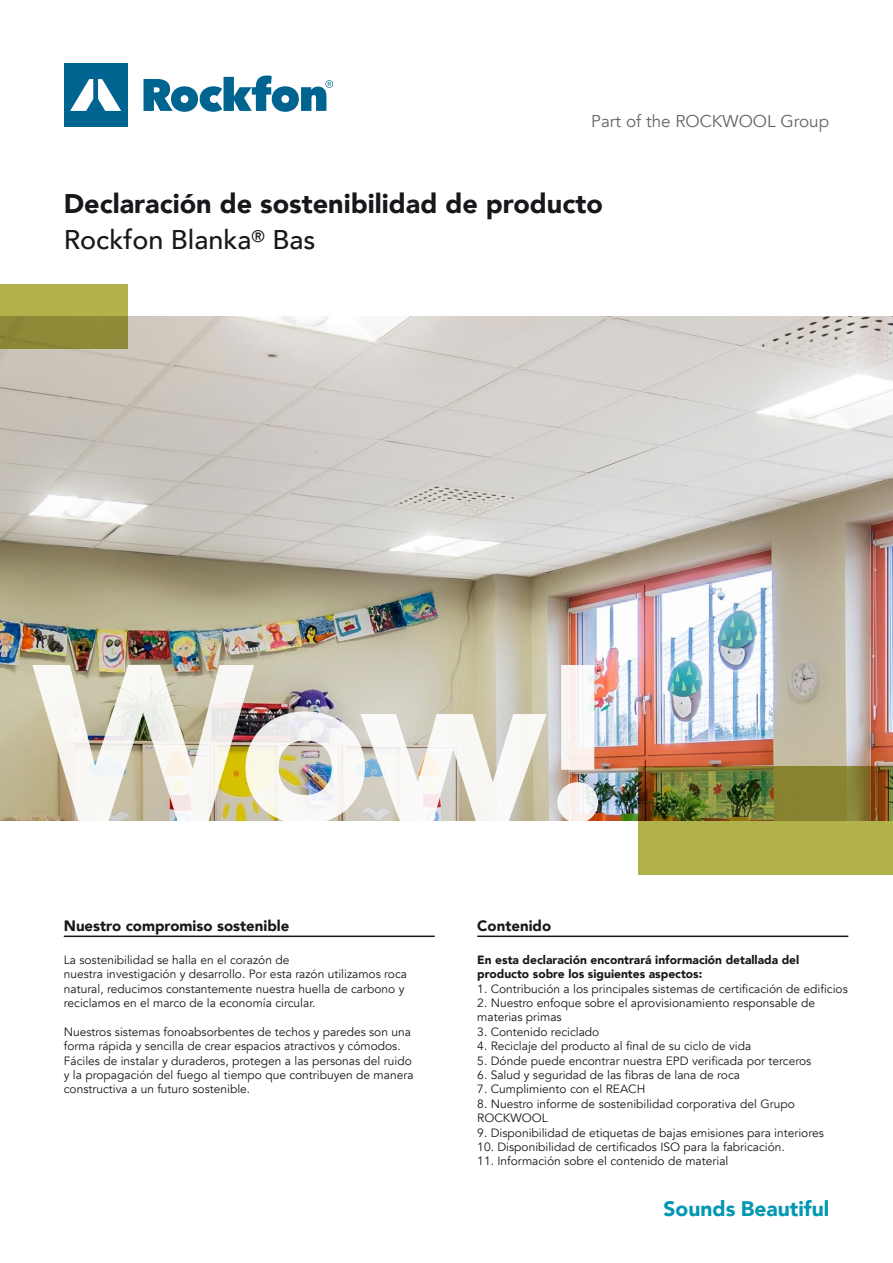
<style>
.page{position:relative;width:893px;height:1263px;background:#fff}
.page>*{position:absolute;margin:0;border:0;box-sizing:border-box;transform-origin:0 0}
.t1{font:900 220.95px "Avenir";color:#fff}
.t2{font:900 27px/35.8px "Avenir";color:#1a171c}
.t3{font:900 21px "Avenir";color:#0098b1}
.t4{font:17.1px "Avenir";color:#646567}
.t5{font:900 15px "Avenir";color:#1a171c}
.t6{font:12px/14.4px "Avenir";color:#1a171c}
.t7{font:900 12px/14.4px "Avenir";color:#1a171c}
.s1{font-weight:500}
</style>
<div class="page">
<svg style="left:144px;top:75px;width:189px;height:37px"></svg>
<div style="left:64px;top:63px;width:64px;height:64px;background:#006490"></div>
<svg style="left:70px;top:79px;width:51px;height:32px"></svg>
<img style="left:0;top:316px;width:893px;height:505px">
<svg style="left:0;top:284px;width:128px;height:64px;background:#9f9d42"></svg>
<img style="left:638px;top:767px;width:255px;height:108px">
<hr style="left:64px;top:935px;width:371px;height:2px;background:#1a171c">
<hr style="left:477px;top:935px;width:371px;height:2px;background:#1a171c">
<h3 class="t4" style="left:591px;top:111px;width:239px">Part of the ROCKWOOL Group</h3>
<h2 class="t2" style="left:64px;top:185px;width:541px">Declaración de sostenibilidad de producto<br><span class="s1">Rockfon Blanka</span><sup>®</sup> <span class="s1">Bas</span></h2>
<h1 class="t1" style="left:33px;top:555px;width:595px">Wow!</h1>
<p class="t5" style="left:64px;top:913px;width:227px">Nuestro compromiso sostenible</p>
<p class="t6" style="left:64px;top:952px;width:345px">La sostenibilidad se halla en el corazón de<br>nuestra investigación y desarrollo. Por esta razón utilizamos roca natural, reducimos constantemente nuestra huella de carbono y reciclamos en el marco de la economía circular.</p>
<p class="t6" style="left:64px;top:1024px;width:351px">Nuestros sistemas fonoabsorbentes de techos y paredes son una forma rápida y sencilla de crear espacios atractivos y cómodos.<br>Fáciles de instalar y duraderos, protegen a las personas del ruido y la propagación del fuego al tiempo que contribuyen de manera constructiva a un futuro sostenible.</p>
<p class="t5" style="left:477px;top:913px;width:75px">Contenido</p>
<p class="t7" style="left:477px;top:952px;width:323px">En esta declaración encontrará información detallada del producto sobre los siguientes aspectos:</p>
<p class="t6" style="left:477px;top:981px;width:372px">1. Contribución a los principales sistemas de certificación de edificios</p>
<p class="t6" style="left:477px;top:996px;width:339px">2. Nuestro enfoque sobre el aprovisionamiento responsable de materias primas</p>
<p class="t6" style="left:477px;top:1024px;width:124px">3. Contenido reciclado</p>
<p class="t6" style="left:477px;top:1039px;width:276px">4. Reciclaje del producto al final de su ciclo de vida</p>
<p class="t6" style="left:477px;top:1053px;width:336px">5. Dónde puede encontrar nuestra EPD verificada por terceros</p>
<p class="t6" style="left:477px;top:1068px;width:264px">6. Salud y seguridad de las fibras de lana de roca</p>
<p class="t6" style="left:477px;top:1082px;width:170px">7. Cumplimiento con el REACH</p>
<p class="t6" style="left:477px;top:1096px;width:319px">8. Nuestro informe de sostenibilidad corporativa del Grupo<br>ROCKWOOL</p>
<p class="t6" style="left:477px;top:1125px;width:348px">9. Disponibilidad de etiquetas de bajas emisiones para interiores</p>
<p class="t6" style="left:477px;top:1140px;width:309px">10. Disponibilidad de certificados ISO para la fabricación.</p>
<p class="t6" style="left:477px;top:1154px;width:253px">11. Información sobre el contenido de material</p>
<h3 class="t3" style="left:664px;top:1191px;width:167px">Sounds Beautiful</h3>
</div>
